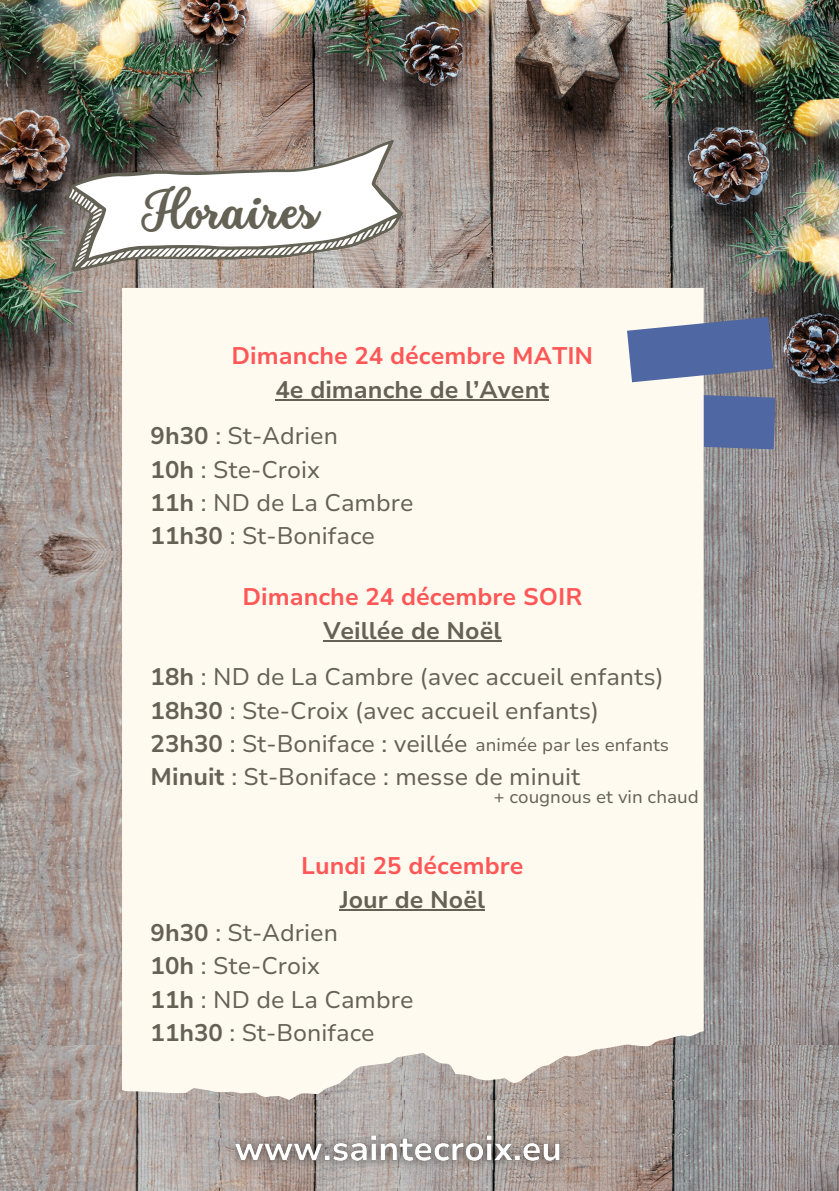
<style>
.page{position:relative;width:839px;height:1191px;background:#fff}
.page>*{position:absolute;margin:0;border:0;box-sizing:border-box;transform-origin:0 0}
.t1{font:48px "Stars Love";color:#646155}
.t2{font:24px "Nunito Sans 10 pt";color:#646155}
.t3{font:700 24px "Nunito Sans 10 pt";color:#ff5757}
.t4{font:700 24px "Nunito Sans 10 pt";color:#646155}
.t5{font:18px "Nunito Sans 10 pt";color:#646155}
.s1{font-weight:700}
</style>
<div class="page">
<img style="left:0;top:0;width:838px;height:863px">
<img style="left:0;top:863px;width:838px;height:91px">
<img style="left:0;top:954px;width:838px;height:92px">
<img style="left:0;top:1046px;width:838px;height:54px">
<img style="left:0;top:1100px;width:838px;height:91px">
<svg style="left:62px;top:140px;width:344px;height:141px;background:#948a82"></svg>
<svg style="left:65px;top:144px;width:335px;height:135px"></svg>
<div style="left:122px;top:288px;width:616px;height:793px;background:#fffaef"></div>
<svg style="left:627px;top:317px;width:147px;height:132px"></svg>
<svg style="left:122px;top:1014px;width:581px;height:86px;fill:#fffaef"></svg>
<hr style="left:275px;top:399px;width:274px;height:2px;background:#646155">
<svg style="left:323px;top:640px;width:17px;height:2px"></svg>
<hr style="left:340px;top:640px;width:161px;height:2px;background:#646155">
<hr style="left:339px;top:909px;width:146px;height:2px;background:#646155">
<img style="left:219px;top:1119px;width:358px;height:59px">
<p class="t1" style="left:141px;top:184px;width:177px">Horaires</p>
<p class="t3" style="left:231px;top:340px;width:363px">Dimanche 24 décembre MATIN</p>
<p class="t4" style="left:275px;top:373px;width:275px">4e dimanche de l’Avent</p>
<p class="t2" style="left:151px;top:420px;width:189px"><span class="s1">9h30</span> : St-Adrien</p>
<p class="t2" style="left:151px;top:453px;width:171px"><span class="s1">10h</span> : Ste-Croix</p>
<p class="t2" style="left:151px;top:487px;width:264px"><span class="s1">11h</span> : ND de La Cambre</p>
<p class="t2" style="left:151px;top:520px;width:226px"><span class="s1">11h30</span> : St-Boniface</p>
<p class="t3" style="left:242px;top:581px;width:341px">Dimanche 24 décembre SOIR</p>
<p class="t4" style="left:323px;top:614px;width:179px">Veillée de Noël</p>
<p class="t2" style="left:151px;top:661px;width:514px"><span class="s1">18h</span> : ND de La Cambre (avec accueil enfants)</p>
<p class="t2" style="left:151px;top:694px;width:449px"><span class="s1">18h30</span> : Ste-Croix (avec accueil enfants)</p>
<p class="t2" style="left:151px;top:728px;width:318px"><span class="s1">23h30</span> : St-Boniface : veillée</p>
<p class="t2" style="left:151px;top:761px;width:431px"><span class="s1">Minuit</span> : St-Boniface : messe de minuit</p>
<p class="t5" style="left:475px;top:732px;width:195px">animée par les enfants</p>
<p class="t5" style="left:494px;top:785px;width:206px">+ cougnous et vin chaud</p>
<p class="t3" style="left:301px;top:850px;width:224px">Lundi 25 décembre</p>
<p class="t4" style="left:339px;top:883px;width:147px">Jour de Noël</p>
<p class="t2" style="left:151px;top:917px;width:189px"><span class="s1">9h30</span> : St-Adrien</p>
<p class="t2" style="left:151px;top:950px;width:171px"><span class="s1">10h</span> : Ste-Croix</p>
<p class="t2" style="left:151px;top:983px;width:264px"><span class="s1">11h</span> : ND de La Cambre</p>
<p class="t2" style="left:151px;top:1017px;width:225px"><span class="s1">11h30</span> : St-Boniface</p>
</div>
